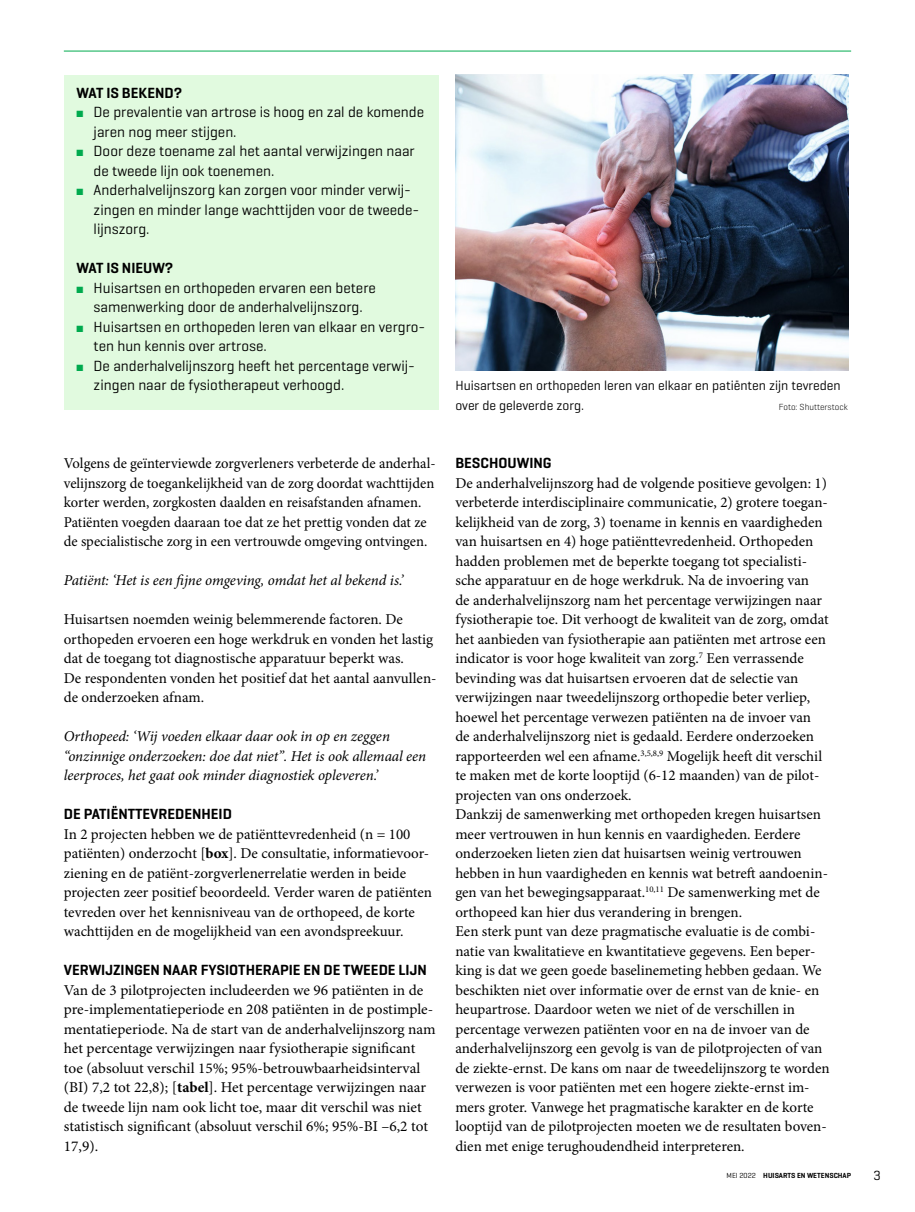
<style>
.page{position:relative;width:915px;height:1212px;background:#fff}
.page>*{position:absolute;margin:0;border:0;box-sizing:border-box;transform-origin:0 0}
.Para_broodtekst{font:15px/19.5px "Minion Pro";color:#000}
.t1{font:15px/19.5px "Geogrotesque";color:#000}
.NoXML_Quote{font:italic 15px/19.5px "Minion Pro";letter-spacing:-.005em;color:#000}
.SectionHeading_1_tus{font:600 15px "Geogrotesque";color:#000}
.Box_Heading_kader_ko{font:600 15px "Geogrotesque";color:#000}
.Image_Caption_figuur{font:13.5px/19.5px "Geogrotesque";color:#000}
.Image_Caption_figuur-2{font:300 9px "Geogrotesque";color:#000}
.t2{font:600 7.5px "Geogrotesque";color:#000}
.t3{font:7.5px "Geogrotesque";color:#000}
.s1{color:#00aa4e}
.s2{font-weight:700}
.s3{font-weight:400}
</style>
<div class="page">
<hr style="left:64px;top:51px;width:786px;height:1px;background:#00aa4e">
<div style="left:64px;top:76px;width:374px;height:334px;background:#e1fadf"></div>
<img style="left:455px;top:74px;width:393px;height:297px">
<p class="Box_Heading_kader_ko" style="left:77px;top:83px;width:107px">WAT IS BEKEND?</p>
<p class="t1" style="left:94px;top:102px;width:332px;text-indent:-17px"><span class="s1">■</span> De prevalentie van artrose is hoog en zal de komende jaren nog meer stijgen.</p>
<p class="t1" style="left:94px;top:141px;width:322px;text-indent:-17px"><span class="s1">■</span> Door deze toename zal het aantal verwijzingen naar de tweede lijn ook toenemen.</p>
<p class="t1" style="left:94px;top:180px;width:327px;text-indent:-17px"><span class="s1">■</span> Anderhalvelijnszorg kan zorgen voor minder verwij&shy;zingen en minder lange wachttijden voor de tweede&shy;lijnszorg.</p>
<p class="Box_Heading_kader_ko" style="left:77px;top:259px;width:98px">WAT IS NIEUW?</p>
<p class="t1" style="left:77px;top:277px;width:301px;text-align:center"><span class="s1">■</span> Huisartsen en orthopeden ervaren een betere samenwerking door de anderhalvelijnszorg.</p>
<p class="t1" style="left:94px;top:316px;width:333px;text-indent:-17px"><span class="s1">■</span> Huisartsen en orthopeden leren van elkaar en vergro&shy;ten hun kennis over artrose.</p>
<p class="t1" style="left:94px;top:355px;width:323px;text-indent:-17px"><span class="s1">■</span> De anderhalvelijnszorg heeft het percentage verwij&shy;zingen naar de fysiotherapeut verhoogd.</p>
<p class="Para_broodtekst" style="left:64px;top:454px;width:373px">Volgens de geïnterviewde zorgverleners verbeterde de anderhal&shy;velijnszorg de toegankelijkheid van de zorg doordat wachttijden korter werden, zorgkosten daalden en reisafstanden afnamen.<br>Patiënten voegden daaraan toe dat ze het prettig vonden dat ze de specialistische zorg in een vertrouwde omgeving ontvingen.</p>
<p class="NoXML_Quote" style="left:64px;top:571px;width:341px">Patiënt: ‘Het is een fijne omgeving, omdat het al bekend is.’</p>
<p class="Para_broodtekst" style="left:64px;top:610px;width:371px">Huisartsen noemden weinig belemmerende factoren. De orthopeden ervoeren een hoge werkdruk en vonden het lastig dat de toegang tot diagnostische apparatuur beperkt was.</p>
<p class="Para_broodtekst" style="left:64px;top:668px;width:374px">De respondenten vonden het positief dat het aantal aanvullen&shy;de onderzoeken afnam.</p>
<p class="NoXML_Quote" style="left:64px;top:727px;width:364px">Orthopeed: ‘Wij voeden elkaar daar ook in op en zeggen “onzinnige onderzoeken: doe dat niet”. Het is ook allemaal een leerproces, het gaat ook minder diagnostiek opleveren.’</p>
<p class="SectionHeading_1_tus" style="left:64px;top:805px;width:170px">DE PATIËNTTEVREDENHEID</p>
<p class="Para_broodtekst" style="left:64px;top:824px;width:369px">In 2 projecten hebben we de patiënttevredenheid (n = 100 patiënten) onderzocht [<span class="s2">box</span>]. De consultatie, informatievoor&shy;ziening en de patiënt-zorgverlenerrelatie werden in beide projecten zeer positief beoordeeld. Verder waren de patiënten tevreden over het kennisniveau van de orthopeed, de korte wachttijden en de mogelijkheid van een avondspreekuur.</p>
<p class="SectionHeading_1_tus" style="left:64px;top:961px;width:364px">VERWIJZINGEN NAAR FYSIOTHERAPIE EN DE TWEEDE LIJN</p>
<p class="Para_broodtekst" style="left:64px;top:980px;width:373px">Van de 3 pilotprojecten includeerden we 96 patiënten in de pre-implementatieperiode en 208 patiënten in de postimple&shy;mentatieperiode. Na de start van de anderhalvelijnszorg nam het percentage verwijzingen naar fysiotherapie significant toe (absoluut verschil 15%; 95%-betrouwbaarheidsinterval (BI) 7,2 tot 22,8); [<span class="s2">tabel</span>]. Het percentage verwijzingen naar de tweede lijn nam ook licht toe, maar dit verschil was niet statistisch significant (absoluut verschil 6%; 95%-BI –6,2 tot 17,9).</p>
<p class="Image_Caption_figuur" style="left:455px;top:376px;width:387px">Huisartsen en orthopeden leren van elkaar en patiënten zijn tevreden over de geleverde zorg.</p>
<p class="Image_Caption_figuur-2" style="left:778px;top:401px;width:70px">Foto: Shutterstock</p>
<p class="SectionHeading_1_tus" style="left:455px;top:454px;width:98px">BESCHOUWING</p>
<p class="Para_broodtekst" style="left:455px;top:473px;width:374px">De anderhalvelijnszorg had de volgende positieve gevolgen: 1) verbeterde interdisciplinaire communicatie, 2) grotere toegan&shy;kelijkheid van de zorg, 3) toename in kennis en vaardigheden van huisartsen en 4) hoge patiënttevredenheid. Orthopeden hadden problemen met de beperkte toegang tot specialisti&shy;sche apparatuur en de hoge werkdruk. Na de invoering van<br>de anderhalvelijnszorg nam het percentage verwijzingen naar fysiotherapie toe. Dit verhoogt de kwaliteit van de zorg, omdat het aanbieden van fysiotherapie aan patiënten met artrose een indicator is voor hoge kwaliteit van zorg.<sup>7</sup> Een verrassende bevinding was dat huisartsen ervoeren dat de selectie van verwijzingen naar tweedelijnszorg orthopedie beter verliep, hoewel het percentage verwezen patiënten na de invoer van de anderhalvelijnszorg niet is gedaald. Eerdere onderzoeken rapporteerden wel een afname.<sup>3,5,8,9</sup> Mogelijk heeft dit verschil te maken met de korte looptijd (6-12 maanden) van de pilot&shy;projecten van ons onderzoek.</p>
<p class="Para_broodtekst" style="left:455px;top:805px;width:374px">Dankzij de samenwerking met orthopeden kregen huisartsen meer vertrouwen in hun kennis en vaardigheden. Eerdere onderzoeken lieten zien dat huisartsen weinig vertrouwen hebben in hun vaardigheden en kennis wat betreft aandoenin&shy;gen van het bewegingsapparaat.<sup>10,11</sup> De samenwerking met de orthopeed kan hier dus verandering in brengen.</p>
<p class="Para_broodtekst" style="left:455px;top:922px;width:375px">Een sterk punt van deze pragmatische evaluatie is de combi&shy;natie van kwalitatieve en kwantitatieve gegevens. Een beper&shy;king is dat we geen goede baselinemeting hebben gedaan. We beschikten niet over informatie over de ernst van de knie- en heupartrose. Daardoor weten we niet of de verschillen in percentage verwezen patiënten voor en na de invoer van de anderhalvelijnszorg een gevolg is van de pilotprojecten of van de ziekte-ernst. De kans om naar de tweedelijnszorg te worden verwezen is voor patiënten met een hogere ziekte-ernst im&shy;mers groter. Vanwege het pragmatische karakter en de korte looptijd van de pilotprojecten moeten we de resultaten boven&shy;dien met enige terughoudendheid interpreteren.</p>
<p class="t3" style="left:715px;top:1171px;width:42px">maand 0 00</p>
<p class="Image_Caption_figuur" style="left:873px;top:1165px;width:9px">3</p>
<p class="t2" style="left:726px;top:1171px;width:126px"><span class="s3">M EI 2022</span> HUISARTS EN WETENSCHAP</p>
</div>
